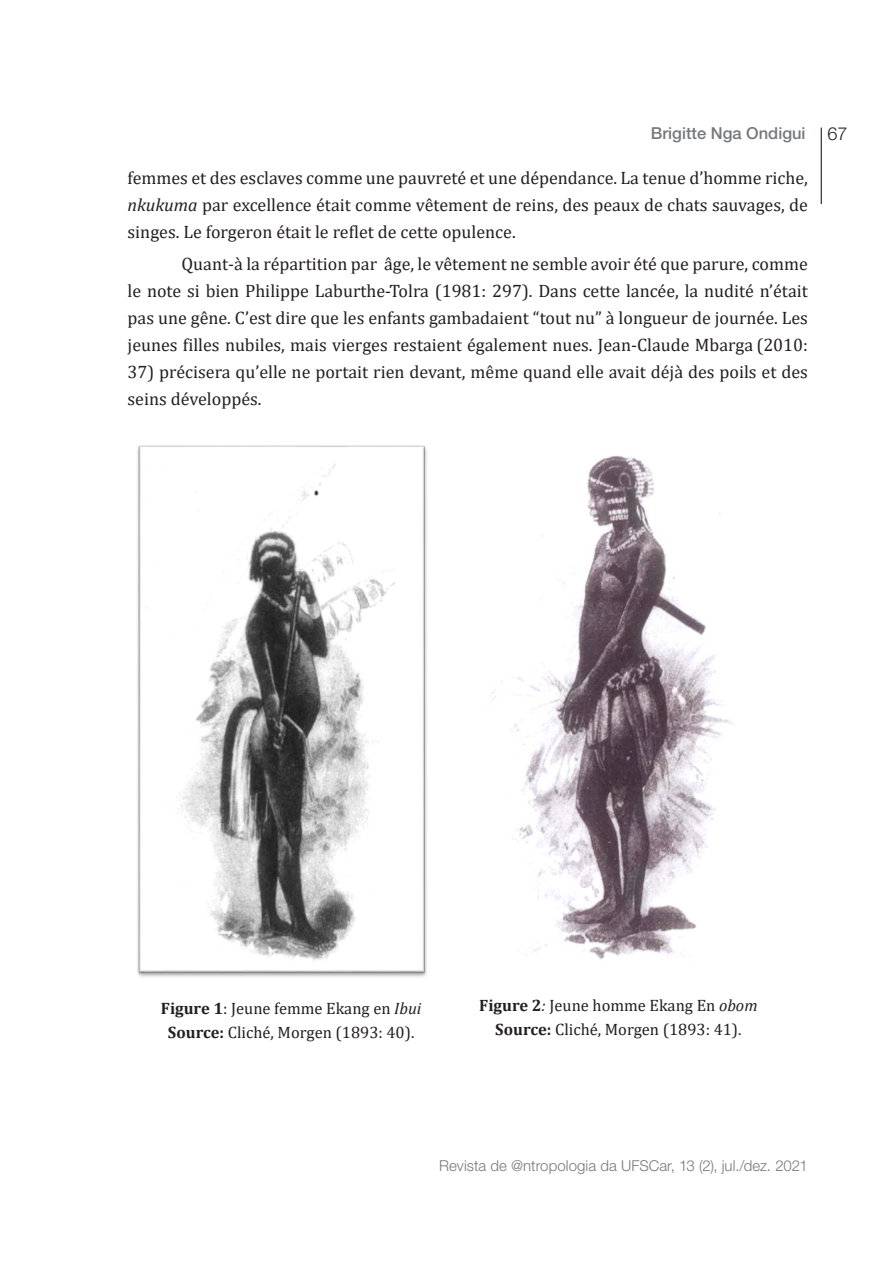
<style>
.page{position:relative;width:893px;height:1263px;background:#fff}
.page>*{position:absolute;margin:0;border:0;box-sizing:border-box;transform-origin:0 0}
.Rau_v10n1_-_parágraf{font:18px/27px "Cambria";color:#231f20;text-align:justify}
.t1{font:300 18px "Helvetica Neue LT Std";color:#231f20}
.t2{font:16.5px "Cambria";color:#231f20}
.sum_autor{font:500 16.5px "Helvetica Neue LT Std";color:#76787b}
.t3{font:300 15px "Helvetica Neue LT Std";letter-spacing:.005em;color:#76787b}
.s1{font-style:italic}
.s2{font-weight:700}
</style>
<div class="page">
<hr style="left:821px;top:128px;width:1px;height:76px;background:#231f20">
<img style="left:137px;top:445px;width:290px;height:532px">
<img style="left:490px;top:455px;width:244px;height:504px">
<p class="sum_autor" style="left:651px;top:124px;width:156px">Brigitte Nga Ondigui</p>
<p class="Rau_v10n1_-_parágraf" style="left:128px;top:164px;width:682px">femmes et des esclaves comme une pauvreté et une dépendance. La tenue d’homme riche, <span class="s1">nkukuma</span> par excellence était comme vêtement de reins, des peaux de chats sauvages, de singes. Le forgeron était le reflet de cette opulence.</p>
<p class="Rau_v10n1_-_parágraf" style="left:128px;top:250px;width:682px;text-indent:54px">Quant-à la répartition par âge, le vêtement ne semble avoir été que parure, comme le note si bien Philippe Laburthe-Tolra (1981: 297). Dans cette lancée, la nudité n’était pas une gêne. C’est dire que les enfants gambadaient “tout nu” à longueur de journée. Les jeunes filles nubiles, mais vierges restaient également nues. Jean-Claude Mbarga (2010:</p>
<p class="Rau_v10n1_-_parágraf" style="left:128px;top:358px;width:682px">37) précisera qu’elle ne portait rien devant, même quand elle avait déjà des poils et des seins développés.</p>
<p class="t1" style="left:828px;top:123px;width:22px">67</p>
<p class="t2" style="left:161px;top:998px;width:262px"><span class="s2">Figure 1</span>: Jeune femme Ekang en <span class="s1">Ibui</span></p>
<p class="t2" style="left:168px;top:1022px;width:248px"><span class="s2">Source:</span> Cliché, Morgen (1893: 40).</p>
<p class="t2" style="left:479px;top:995px;width:280px"><span class="s2">Figure 2</span><span class="s1">:</span> Jeune homme Ekang En <span class="s1">obom</span></p>
<p class="t2" style="left:495px;top:1019px;width:248px"><span class="s2">Source:</span> Cliché, Morgen (1893: 41).</p>
<p class="t3" style="left:439px;top:1157px;width:370px">Revista de @ntropologia da UFSCar, 13 (2), jul./dez. 2021</p>
</div>
